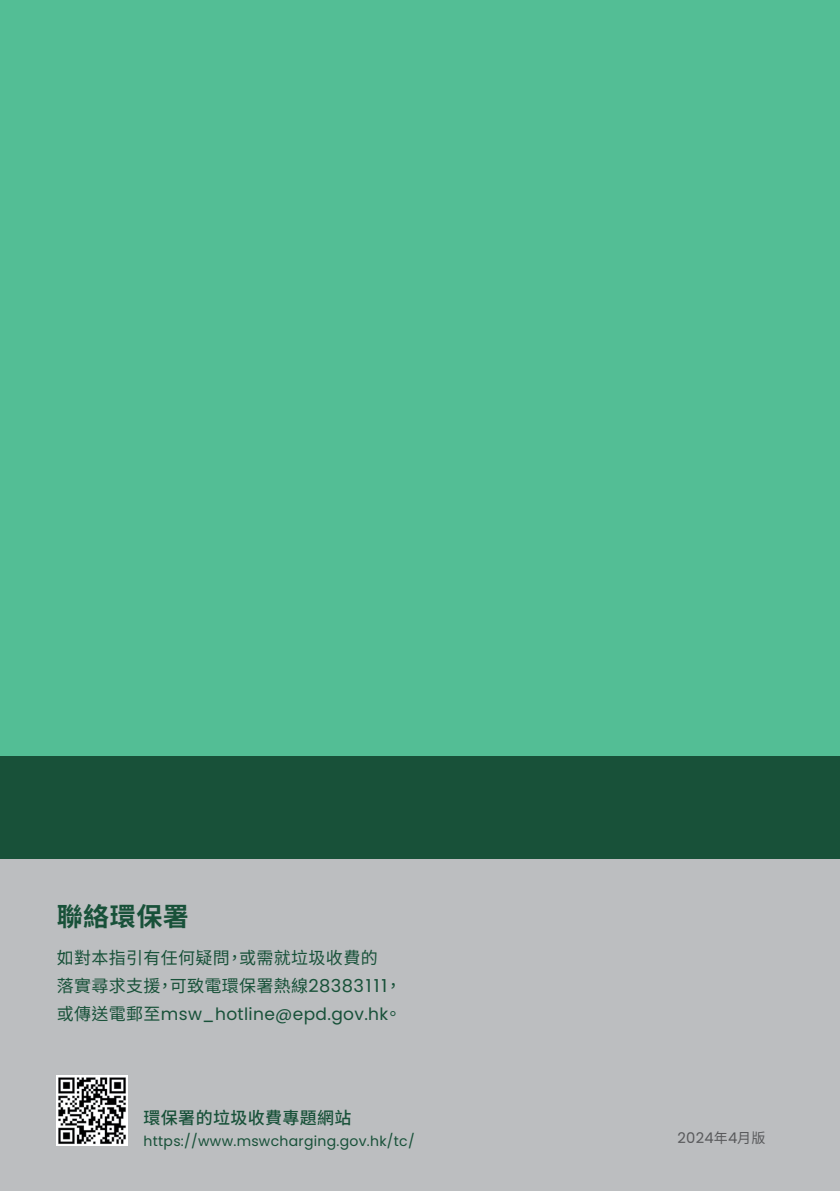
<style>
.page{position:relative;width:840px;height:1191px;background:#fff}
.page>*{position:absolute;margin:0;border:0;box-sizing:border-box;transform-origin:0 0}
.t1{font:700 26px "Noto Sans HK";letter-spacing:.02em;color:#185139}
.t2{font:17px/28px "Noto Sans HK";letter-spacing:.02em;color:#185139}
.t3{font:17px "Poppins";letter-spacing:.02em;color:#185139}
.t4{font:500 17px "Noto Sans HK";letter-spacing:.02em;color:#185139}
.t5{font:14.6px "Poppins";color:#58595b}
.t6{font:14px "Poppins";letter-spacing:.02em;color:#185139}
.s1{font-family:"Poppins";font-size:17.8px}
.s2{font-family:"Noto Sans HK"}
.s3{font-family:"Noto Sans HK";font-size:14px}
</style>
<div class="page">
<div style="left:0;top:0;width:839px;height:793px;background:#53be95"></div>
<div style="left:0;top:852px;width:839px;height:339px;background:#bcbec0"></div>
<div style="left:0;top:756px;width:839px;height:102px;background:#185139"></div>
<img style="left:57px;top:1075px;width:70px;height:70px">
<h1 class="t1" style="left:57px;top:901px;width:134px">聯絡環保署</h1>
<p class="t2" style="left:57px;top:943px;width:346px">如對本指引有任何疑問，或需就垃圾收費的<br>落實尋求支援，可致電環保署熱線<span class="s1">28383111</span>，</p>
<p class="t3" style="left:57px;top:1004px;width:346px"><span class="s2">或傳送電郵至</span>msw_hotline@epd.gov.hk<span class="s2">。</span></p>
<p class="t4" style="left:143px;top:1107px;width:209px">環保署的垃圾收費專題網站</p>
<p class="t6" style="left:143px;top:1132px;width:272px">https://www.mswcharging.gov.hk/tc/</p>
<p class="t5" style="left:677px;top:1129px;width:90px">2024<span class="s3">年</span>4<span class="s3">月版</span></p>
</div>
